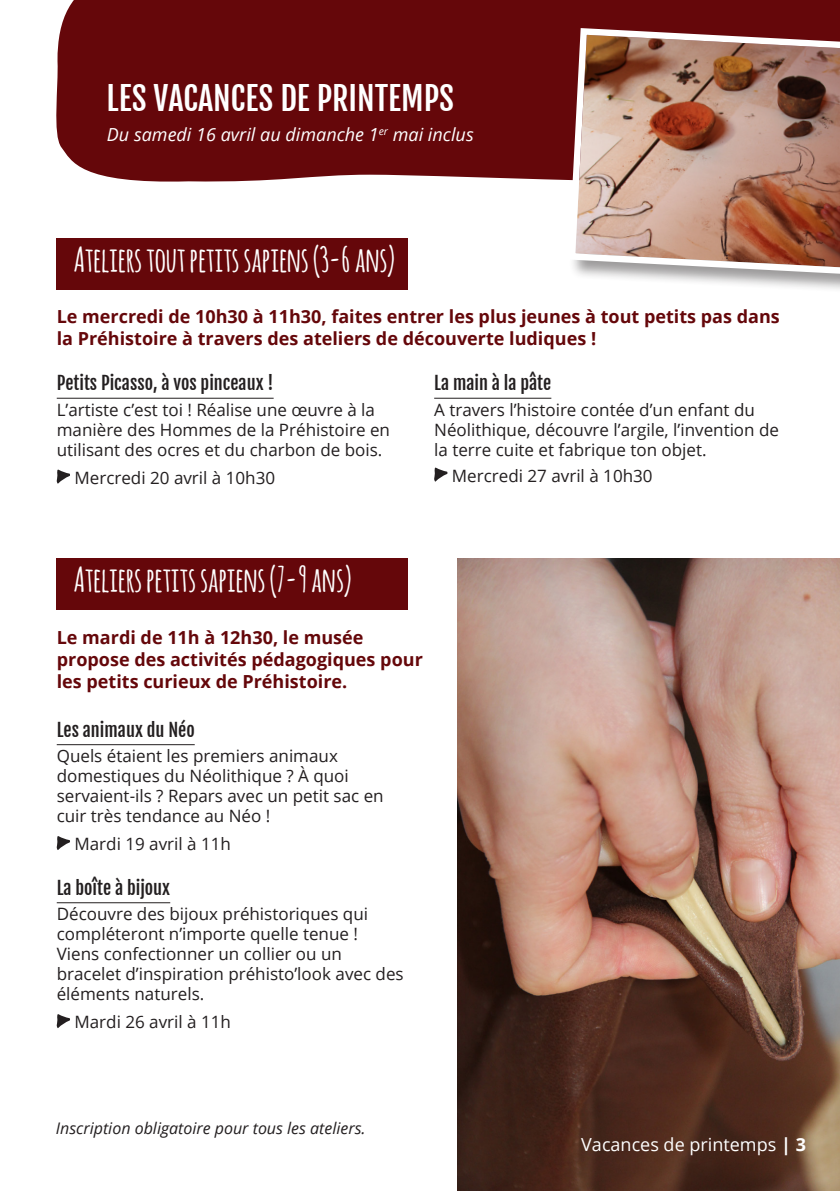
<style>
.page{position:relative;width:840px;height:1191px;background:#fff}
.page>*{position:absolute;margin:0;border:0;box-sizing:border-box;transform-origin:0 0}
.t1{font:700 34px "Amatic";letter-spacing:.01em;color:#fff}
.TITRE_1{font:32px "Fjalla One";color:#fff}
.Texte_courant_descri{font:700 18px/22px "Open Sans";color:#65070a}
.Titre_atelier{font:18px "Fjalla One";color:#231f20}
.Texte_courant_descri-2{font:italic 18px "Open Sans";color:#fff}
.Texte_courant_descri-3{font:18px "Open Sans";color:#fff}
.Texte_courant_descri-4{font:17px/20px "Open Sans";color:#231f20}
.Texte_courant_descri-5{font:italic 16px "Open Sans";color:#231f20}
.s1{font-weight:700}
</style>
<div class="page">
<img style="left:457px;top:558px;width:382px;height:633px">
<div style="left:57px;top:238px;width:351px;height:51px;background:#65070a"></div>
<div style="left:56px;top:0;width:783px;height:182px;background:#65070a"></div>
<hr style="left:57px;top:398px;width:216px;height:1px;background:#231f20">
<svg style="left:57px;top:469px;width:13px;height:15px"></svg>
<hr style="left:434px;top:398px;width:117px;height:1px;background:#231f20">
<svg style="left:434px;top:467px;width:13px;height:15px"></svg>
<div style="left:57px;top:558px;width:351px;height:51px;background:#65070a"></div>
<hr style="left:57px;top:744px;width:138px;height:1px;background:#231f20">
<hr style="left:57px;top:902px;width:113px;height:1px;background:#231f20">
<svg style="left:57px;top:836px;width:13px;height:14px"></svg>
<svg style="left:57px;top:1014px;width:13px;height:14px"></svg>
<div style="left:568px;top:28px;width:271px;height:267px;background:#231f20;opacity:.45"></div>
<img style="left:565px;top:25px;width:274px;height:254px">
<p class="TITRE_1" style="left:106px;top:79px;width:349px">LES VACANCES DE PRINTEMPS</p>
<p class="Texte_courant_descri-2" style="left:107px;top:122px;width:368px">Du samedi 16 avril au dimanche 1<sup>er</sup> mai inclus</p>
<p class="t1" style="left:74px;top:235px;width:322px">Ateliers tout petits sapiens (3-6 ans)</p>
<p class="Texte_courant_descri" style="left:57px;top:305px;width:724px">Le mercredi de 10h30 à 11h30, faites entrer les plus jeunes à tout petits pas dans la Préhistoire à travers des ateliers de découverte ludiques !</p>
<p class="Titre_atelier" style="left:57px;top:372px;width:218px">Petits Picasso, à vos pinceaux !</p>
<p class="Texte_courant_descri-4" style="left:57px;top:399px;width:334px">L’artiste c’est toi ! Réalise une œuvre à la manière des Hommes de la Préhistoire en utilisant des ocres et du charbon de bois.</p>
<p class="Texte_courant_descri-4" style="left:74px;top:467px;width:202px">Mercredi 20 avril à 10h30</p>
<p class="Titre_atelier" style="left:434px;top:372px;width:119px">La main à la pâte</p>
<p class="Texte_courant_descri-4" style="left:434px;top:399px;width:346px">A travers l’histoire contée d’un enfant du<br>Néolithique, découvre l’argile, l’invention de la terre cuite et fabrique ton objet.</p>
<p class="Texte_courant_descri-4" style="left:451px;top:465px;width:202px">Mercredi 27 avril à 10h30</p>
<p class="t1" style="left:74px;top:555px;width:279px">Ateliers petits sapiens (7-9 ans)</p>
<p class="Texte_courant_descri" style="left:57px;top:626px;width:367px">Le mardi de 11h à 12h30, le musée propose des activités pédagogiques pour les petits curieux de Préhistoire.</p>
<p class="Titre_atelier" style="left:57px;top:718px;width:139px">Les animaux du Néo</p>
<p class="Texte_courant_descri-4" style="left:57px;top:745px;width:328px">Quels étaient les premiers animaux domestiques du Néolithique ? À quoi servaient-ils ? Repars avec un petit sac en cuir très tendance au Néo !</p>
<p class="Texte_courant_descri-4" style="left:74px;top:833px;width:158px">Mardi 19 avril à 11h</p>
<p class="Titre_atelier" style="left:57px;top:876px;width:115px">La boîte à bijoux</p>
<p class="Texte_courant_descri-4" style="left:57px;top:903px;width:348px">Découvre des bijoux préhistoriques qui compléteront n’importe quelle tenue !<br>Viens confectionner un collier ou un bracelet d’inspiration préhisto’look avec des éléments naturels.</p>
<p class="Texte_courant_descri-4" style="left:74px;top:1011px;width:158px">Mardi 26 avril à 11h</p>
<p class="Texte_courant_descri-5" style="left:56px;top:1117px;width:311px">Inscription obligatoire pour tous les ateliers.</p>
<p class="Texte_courant_descri-3" style="left:581px;top:1132px;width:226px">Vacances de printemps <span class="s1">| 3</span></p>
</div>
